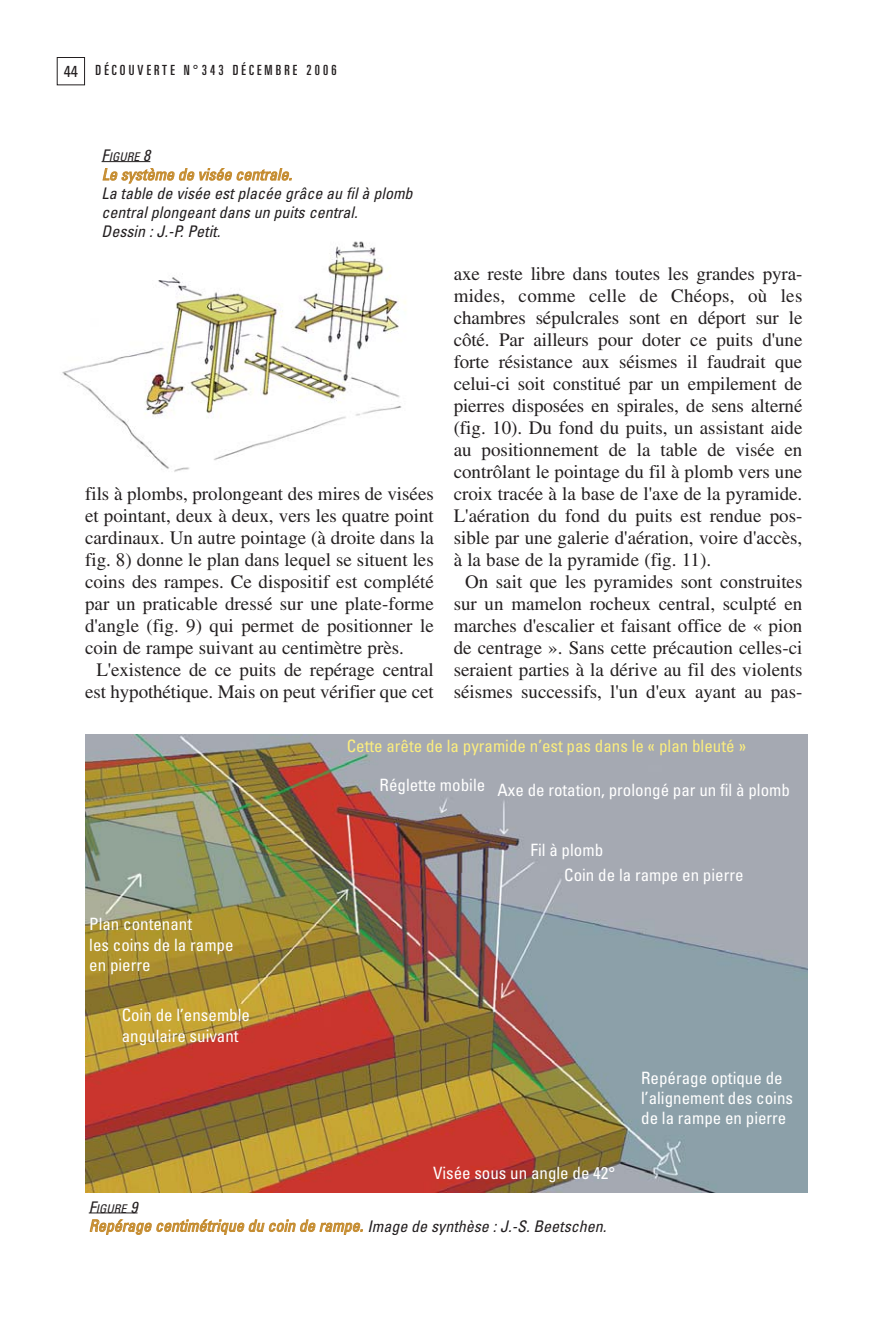
<style>
.page{position:relative;width:879px;height:1333px;background:#fff}
.page>*{position:absolute;margin:0;border:0;box-sizing:border-box;transform-origin:0 0}
.t1{font:19px "Times";color:#231f20}
.t2{font:condensed 17px/20.4px "Univers";color:#fff}
.t3{font:condensed 17px "Univers";color:#fcee7e}
.t4{font:italic condensed 16px/19px "Univers";color:#231f20}
.t5{font:italic condensed 16px "Univers";color:#c58c30}
.t6{font:ultra-condensed 14px "Univers";letter-spacing:.225em;color:#231f20}
.t7{font:italic condensed 12px "Univers";color:#231f20}
.s1{font-stretch:condensed;font-size:16px}
.s2{font-size:16px}
.s3{color:#c58c30}
.s4{color:#231f20}
</style>
<div class="page">
<div style="left:57px;top:57px;width:28px;height:28px;border:1px solid #231f20"></div>
<img style="left:85px;top:734px;width:722px;height:457px">
<hr style="left:89px;top:1212px;width:49px;height:1px;background:#231f20">
<img style="left:62px;top:241px;width:344px;height:231px">
<hr style="left:102px;top:161px;width:48px;height:1px;background:#231f20">
<p class="t6" style="left:64px;top:65px;width:274px"><span class="s1">44</span> DÉCOUVERTE N°343 DÉCEMBRE 2006</p>
<p class="t7" style="left:102px;top:153px;width:53px"><span class="s2">F</span>IGURE <span class="s2">8</span></p>
<p class="t4" style="left:102px;top:166px;width:316px"><span class="s3">Le système de visée centrale.<br></span>La table de visée estplacée grâce au filà plomb centralplongeantdans un puits central.<br>Dessin :J.-P.Petit.</p>
<p class="t1" style="left:454px;top:266px;width:350px">axe reste libre dans toutes les grandes pyra-</p>
<p class="t1" style="left:454px;top:288px;width:350px">mides, comme celle de Chéops, où les</p>
<p class="t1" style="left:454px;top:310px;width:350px">chambres sépulcrales sont en déport sur le</p>
<p class="t1" style="left:454px;top:332px;width:350px">côté. Par ailleurs pour doter ce puits d'une</p>
<p class="t1" style="left:454px;top:354px;width:350px">forte résistance aux séismes il faudrait que</p>
<p class="t1" style="left:454px;top:376px;width:350px">celui-ci soit constitué par un empilement de</p>
<p class="t1" style="left:454px;top:398px;width:350px">pierres disposées en spirales, de sens alterné</p>
<p class="t1" style="left:454px;top:420px;width:350px">(fig. 10). Du fond du puits, un assistant aide</p>
<p class="t1" style="left:454px;top:442px;width:350px">au positionnement de la table de visée en</p>
<p class="t1" style="left:454px;top:464px;width:350px">contrôlant le pointage du fil à plomb vers une</p>
<p class="t1" style="left:454px;top:486px;width:350px">croix tracée à la base de l'axe de la pyramide.</p>
<p class="t1" style="left:454px;top:508px;width:350px">L'aération du fond du puits est rendue pos-</p>
<p class="t1" style="left:454px;top:530px;width:350px">sible par une galerie d'aération, voire d'accès,</p>
<p class="t1" style="left:454px;top:552px;width:259px">à la base de la pyramide (fig. 11).</p>
<p class="t1" style="left:465px;top:574px;width:339px">On sait que les pyramides sont construites</p>
<p class="t1" style="left:454px;top:596px;width:350px">sur un mamelon rocheux central, sculpté en</p>
<p class="t1" style="left:454px;top:618px;width:350px">marches d'escalier et faisant office de « pion</p>
<p class="t1" style="left:454px;top:640px;width:350px">de centrage ». Sans cette précaution celles-ci</p>
<p class="t1" style="left:454px;top:662px;width:350px">seraient parties à la dérive au fil des violents</p>
<p class="t1" style="left:454px;top:684px;width:350px">séismes successifs, l'un d'eux ayant au pas-</p>
<p class="t3" style="left:347px;top:739px;width:400px">Cette arête de la pyramide n’est pas dans le « plan bleuté »</p>
<p class="t2" style="left:379px;top:775px;width:107px">Réglette mobile</p>
<p class="t1" style="left:85px;top:486px;width:350px">fils à plombs, prolongeant des mires de visées</p>
<p class="t1" style="left:85px;top:508px;width:350px">et pointant, deux à deux, vers les quatre point</p>
<p class="t1" style="left:85px;top:530px;width:350px">cardinaux. Un autre pointage (à droite dans la</p>
<p class="t1" style="left:85px;top:552px;width:350px">fig. 8) donne le plan dans lequel se situent les</p>
<p class="t1" style="left:85px;top:574px;width:350px">coins des rampes. Ce dispositif est complété</p>
<p class="t1" style="left:85px;top:596px;width:350px">par un praticable dressé sur une plate-forme</p>
<p class="t1" style="left:85px;top:618px;width:350px">d'angle (fig. 9) qui permet de positionner le</p>
<p class="t1" style="left:85px;top:640px;width:320px">coin de rampe suivant au centimètre près.</p>
<p class="t1" style="left:96px;top:662px;width:339px">L'existence de ce puits de repérage central</p>
<p class="t1" style="left:85px;top:684px;width:350px">est hypothétique. Mais on peut vérifier que cet</p>
<p class="t2" style="left:497px;top:781px;width:294px">Axe de rotation, prolongé par un fil à plomb</p>
<p class="t2" style="left:89px;top:915px;width:146px">Plan contenant<br>les coins de la rampe en pierre</p>
<p class="t2" style="left:122px;top:1006px;width:130px">Coin de l’ensemble angulaire suivant</p>
<p class="t2" style="left:564px;top:839px;width:181px;line-height:24.4px;text-indent:-34px">Fil à plomb<br>Coin de la rampe en pierre</p>
<p class="t2" style="left:433px;top:1163px;width:183px">Visée sous un angle de 42°</p>
<p class="t2" style="left:641px;top:1068px;width:153px">Repérage optique de l’alignement des coins de la rampe en pierre</p>
<p class="t7" style="left:89px;top:1203px;width:53px"><span class="s2">F</span>IGURE <span class="s2">9</span></p>
<p class="t5" style="left:89px;top:1219px;width:522px">Repérage centimétrique du coin de rampe. <span class="s4">Image de synthèse :J.-S.Beetschen.</span></p>
</div>
